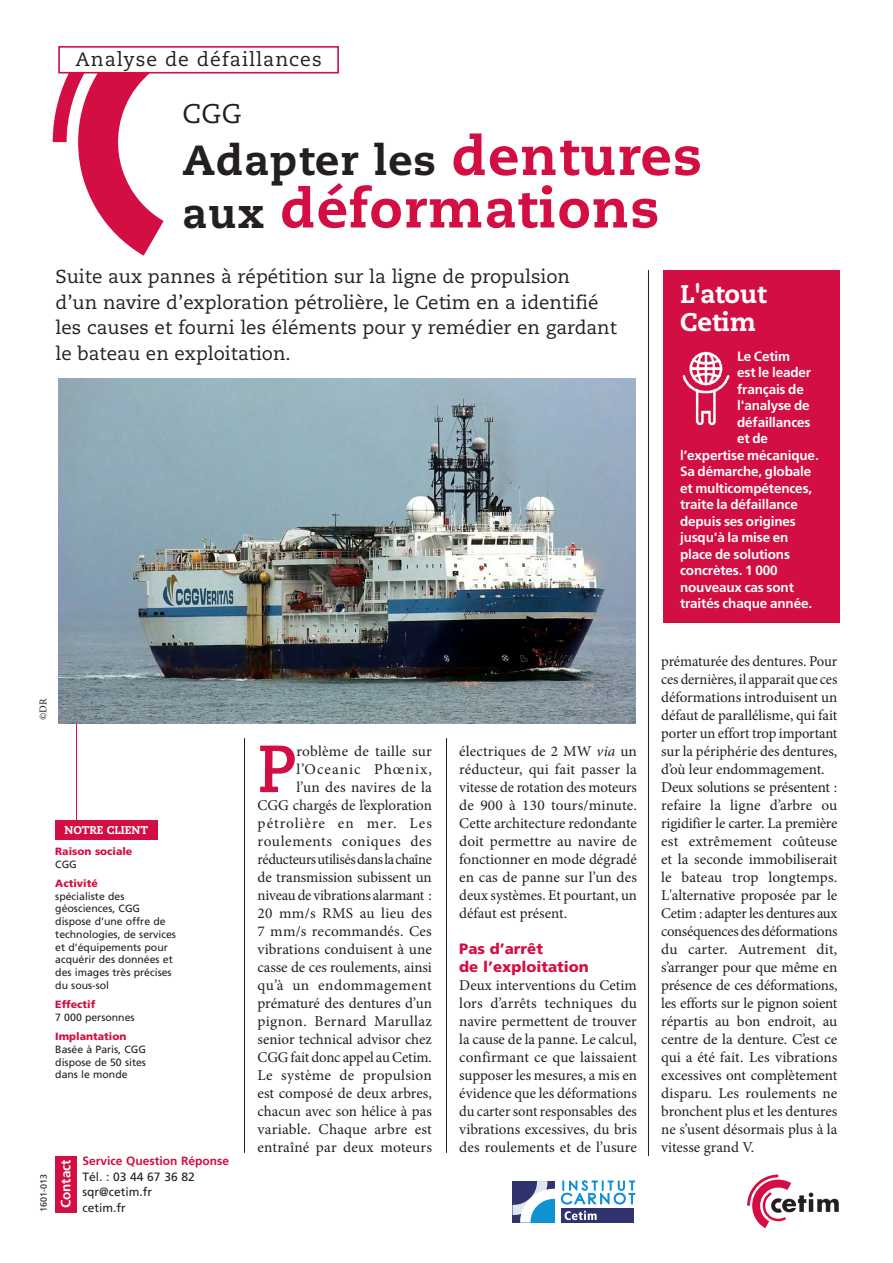
<style>
.page{position:relative;width:893px;height:1263px;background:#fff}
.page>*{position:absolute;margin:0;border:0;box-sizing:border-box;transform-origin:0 0}
.texte_courant_lettri{font:700 66.45px "Caecilia";color:#d20e42}
.GD_TITRE{font:800 54px "Caecilia";letter-spacing:.025em;color:#d20e42}
.GD_TITRE-2{font:800 42px "Caecilia";letter-spacing:.025em;color:#231f20}
.Nom_Sté_Gd_Titre{font:27px "Caecilia";color:#231f20}
.Atout_Cetim{font:800 25.5px/28.5px "Caecilia";color:#fff}
.t1{font:19.35px "Caecilia";letter-spacing:.05em;color:#231f20}
.CHAPO{font:18.75px/25.5px "Caecilia";color:#231f20}
.TEXTE_COURANT{font:15px/18px "Minion Pro";color:#231f20;text-align:justify}
.texte_courant_lettri-2{font:15px/18px "Minion Pro";color:#231f20;text-align:right}
.TITRE_2_ROUGE{font:900 15px/18px "Frutiger";color:#d20e42}
.Texte_atout_Cetim_tt{font:700 13.5px "Frutiger";letter-spacing:-.01em;color:#fff}
.t2{font:12px/15.8px "Frutiger";color:#231f20}
.t3{font:700 12px "Frutiger";color:#d20e42}
.t4{font:800 11.25px "Caecilia";color:#fff}
.TEXTE___Notre_client{font:10.5px/12.8px "Frutiger";color:#231f20}
.Tit___notre_client_r{font:900 10.5px "Frutiger";color:#d20e42}
.TEXTE_COURANT-2{font:10.5px "Minion Pro";color:#231f20}
.t5{font:9px "Frutiger";color:#231f20}
.s1{font-size:54px;color:#d20e42}
.s2{font-size:42px;color:#231f20}
.s3{font-style:italic}
</style>
<div class="page">
<svg style="left:53px;top:74px;width:111px;height:182px"></svg>
<svg style="left:747px;top:1174px;width:92px;height:54px"></svg>
<div style="left:562px;top:1208px;width:72px;height:15px;background:#31336e"></div>
<svg style="left:565px;top:1211px;width:32px;height:9px"></svg>
<svg style="left:512px;top:1181px;width:43px;height:41px"></svg>
<svg style="left:561px;top:1180px;width:74px;height:24px"></svg>
<img style="left:58px;top:378px;width:578px;height:345px">
<div style="left:55px;top:1156px;width:22px;height:56px;background:#d20e42"></div>
<hr style="left:446px;top:738px;width:1px;height:415px;background:#231f20">
<hr style="left:244px;top:738px;width:1px;height:415px;background:#231f20">
<hr style="left:648px;top:270px;width:1px;height:886px;background:#231f20">
<hr style="left:76px;top:723px;width:1px;height:114px;background:#d20e42">
<div style="left:55px;top:820px;width:102px;height:19px;background:#d20e42"></div>
<div style="left:58px;top:46px;width:281px;height:28px;border:2px solid #d20e42"></div>
<div style="left:663px;top:270px;width:176px;height:353px;background:#d20e42"></div>
<img style="left:682px;top:351px;width:48px;height:75px">
<p class="t1" style="left:75px;top:48px;width:248px">Analyse de défaillances</p>
<p class="Nom_Sté_Gd_Titre" style="left:182px;top:97px;width:60px">CGG</p>
<p class="GD_TITRE-2" style="left:182px;top:134px;width:521px">Adapter les <span class="s1">dentures</span></p>
<p class="GD_TITRE" style="left:182px;top:175px;width:478px"><span class="s2">aux</span> déformations</p>
<p class="CHAPO" style="left:56px;top:264px;width:563px">Suite aux pannes à répétition sur la ligne de propulsion<br>d’un navire d’exploration pétrolière, le Cetim en a identifié les causes et fourni les éléments pour y remédier en gardant le bateau en exploitation.</p>
<p class="Atout_Cetim" style="left:680px;top:280px;width:88px">L'atout<br>Cetim</p>
<p class="Texte_atout_Cetim_tt" style="left:737px;top:348px;width:54px">Le Cetim</p>
<p class="Texte_atout_Cetim_tt" style="left:737px;top:365px;width:75px">est le leader</p>
<p class="Texte_atout_Cetim_tt" style="left:737px;top:381px;width:68px">français de</p>
<p class="Texte_atout_Cetim_tt" style="left:737px;top:398px;width:74px">l'analyse de</p>
<p class="Texte_atout_Cetim_tt" style="left:737px;top:414px;width:75px">défaillances</p>
<p class="Texte_atout_Cetim_tt" style="left:737px;top:431px;width:32px">et de</p>
<p class="Texte_atout_Cetim_tt" style="left:680px;top:447px;width:140px">l’expertise mécanique.</p>
<p class="Texte_atout_Cetim_tt" style="left:680px;top:464px;width:133px">Sa démarche, globale</p>
<p class="Texte_atout_Cetim_tt" style="left:680px;top:480px;width:134px">et multicompétences,</p>
<p class="Texte_atout_Cetim_tt" style="left:680px;top:497px;width:119px">traite la défaillance</p>
<p class="Texte_atout_Cetim_tt" style="left:680px;top:513px;width:117px">depuis ses origines</p>
<p class="Texte_atout_Cetim_tt" style="left:680px;top:530px;width:110px">jusqu'à la mise en</p>
<p class="Texte_atout_Cetim_tt" style="left:680px;top:546px;width:111px">place de solutions</p>
<p class="Texte_atout_Cetim_tt" style="left:680px;top:563px;width:99px">concrètes. 1 000</p>
<p class="Texte_atout_Cetim_tt" style="left:680px;top:579px;width:115px">nouveaux cas sont</p>
<p class="Texte_atout_Cetim_tt" style="left:680px;top:596px;width:134px">traités chaque année.</p>
<p class="TEXTE_COURANT-2" style="left:36px;top:720px;width:23px;rotate:-90deg">©DR</p>
<p class="t4" style="left:64px;top:823px;width:85px">NOTRE CLIENT</p>
<p class="Tit___notre_client_r" style="left:55px;top:845px;width:79px">Raison sociale</p>
<p class="TEXTE___Notre_client" style="left:55px;top:858px;width:23px">CGG</p>
<p class="Tit___notre_client_r" style="left:55px;top:877px;width:44px">Activité</p>
<p class="TEXTE___Notre_client" style="left:55px;top:890px;width:122px">spécialiste des géosciences, CGG dispose d’une offre de technologies, de services et d’équipements pour acquérir des données et des images très précises du sous-sol</p>
<p class="Tit___notre_client_r" style="left:55px;top:998px;width:42px">Effectif</p>
<p class="TEXTE___Notre_client" style="left:55px;top:1011px;width:81px">7 000 personnes</p>
<p class="Tit___notre_client_r" style="left:55px;top:1030px;width:73px">Implantation</p>
<p class="TEXTE___Notre_client" style="left:55px;top:1043px;width:92px;text-align:justify">Basée à Paris, CGG dispose de 50 sites dans le monde</p>
<p class="t5" style="left:38px;top:1212px;width:40px;rotate:-90deg">1601-013</p>
<p class="Texte_atout_Cetim_tt" style="left:58px;top:1208px;width:50px;rotate:-90deg">Contact</p>
<p class="t3" style="left:83px;top:1154px;width:148px">Service Question Réponse</p>
<p class="t2" style="left:83px;top:1168px;width:114px">Tél. : 03 44 67 36 82 sqr@cetim.fr</p>
<p class="t2" style="left:83px;top:1200px;width:45px">cetim.fr</p>
<p class="texte_courant_lettri-2" style="left:258px;top:742px;width:176px">roblème de taille sur l’Oceanic Phœnix,<br>l’un des navires de la<br>CGG chargés de l’exploration pétrolière en mer. Les roulements coniques des réducteurs utilisés dans la chaîne de transmission subissent un niveau de vibrations alarmant :<br>20 mm/s RMS au lieu des<br>7 mm/s recommandés. Ces vibrations conduisent à une casse de ces roulements, ainsi qu’à un endommagement prématuré des dentures d’un pignon. Bernard Marullaz senior technical advisor chez<br>CGG fait donc appel au Cetim.</p>
<p class="TEXTE_COURANT" style="left:258px;top:1066px;width:176px">Le système de propulsion est composé de deux arbres, chacun avec son hélice à pas variable. Chaque arbre est entraîné par deux moteurs</p>
<p class="texte_courant_lettri" style="left:258px;top:730px;width:41px">P</p>
<p class="TEXTE_COURANT" style="left:459px;top:742px;width:179px">électriques de 2 MW <span class="s3">via</span> un réducteur, qui fait passer la vitesse de rotation des moteurs de 900 à 130 tours/minute.<br>Cette architecture redondante doit permettre au navire de fonctionner en mode dégradé en cas de panne sur l’un des deux systèmes. Et pourtant, un défaut est présent.</p>
<p class="TITRE_2_ROUGE" style="left:459px;top:940px;width:131px">Pas d’arrêt<br>de l’exploitation</p>
<p class="TEXTE_COURANT" style="left:459px;top:976px;width:179px">Deux interventions du Cetim lors d’arrêts techniques du navire permettent de trouver la cause de la panne. Le calcul, confirmant ce que laissaient supposer les mesures, a mis en évidence que les déformations du carter sont responsables des vibrations excessives, du bris des roulements et de l’usure</p>
<p class="TEXTE_COURANT" style="left:661px;top:652px;width:178px">prématurée des dentures. Pour ces dernières, il apparait que ces déformations introduisent un défaut de parallélisme, qui fait porter un effort trop important sur la périphérie des dentures, d’où leur endommagement.</p>
<p class="TEXTE_COURANT" style="left:661px;top:778px;width:178px">Deux solutions se présentent : refaire la ligne d’arbre ou rigidifier le carter. La première est extrêmement coûteuse et la seconde immobiliserait le bateau trop longtemps.<br>L'alternative proposée par le Cetim : adapter les dentures aux conséquences des déformations du carter. Autrement dit, s’arranger pour que même en présence de ces déformations, les efforts sur le pignon soient répartis au bon endroit, au centre de la denture. C’est ce qui a été fait. Les vibrations excessives ont complètement disparu. Les roulements ne bronchent plus et les dentures ne s’usent désormais plus à la vitesse grand V.</p>
</div>
